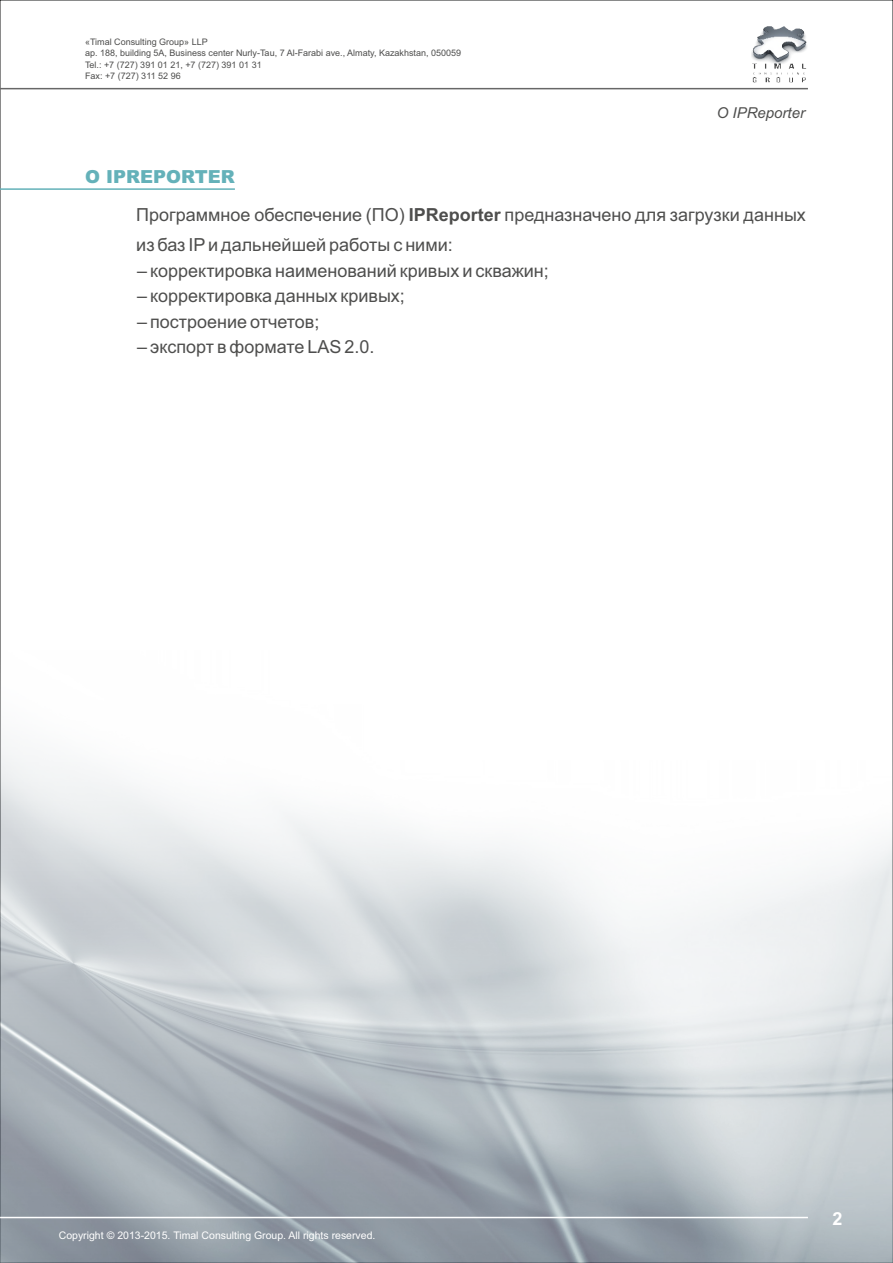
<style>
.page{position:relative;width:893px;height:1263px;background:#fff}
.page>*{position:absolute;margin:0;border:0;box-sizing:border-box;transform-origin:0 0}
.t1{font:18px/30.2px "Arial";color:#4e4e4d}
.t2{font:900 18px "Arial";color:#64b1b9}
.t3{font:700 18px "Arial";color:#fff}
.t4{font:italic 15px "Arial";color:#4e4e4d}
.t5{font:10.5px "Arial";color:#fff}
.t6{font:9px/11.4px "Arial";color:#4e4e4d}
.s1{font-weight:700}
</style>
<div class="page">
<img style="left:0;top:625px;width:893px;height:638px">
<hr style="left:0;top:1217px;width:808px;height:1px;background:#fff">
<img style="left:752px;top:26px;width:55px;height:56px">
<hr style="left:0;top:88px;width:808px;height:1px;background:#676767">
<hr style="left:0;top:188px;width:235px;height:2px;background:#64b1b9">
<p class="t6" style="left:85px;top:37px;width:378px">«Timal Consulting Group» LLP<br>ap. 188, building 5A, Business center Nurly-Tau, 7 Al-Farabi ave., Almaty, Kazakhstan, 050059<br>Tel.: +7 (727) 391 01 21, +7 (727) 391 01 31<br>Fax: +7 (727) 311 52 96</p>
<p class="t2" style="left:85px;top:170px;width:151px">О IPREPORTER</p>
<p class="t4" style="left:717px;top:107px;width:90px">O IPReporter</p>
<p class="t1" style="left:136px;top:201px;width:671px">Программное обеспечение (ПО) <span class="s1">IPReporter</span> предназначено для загрузки данных из баз IPи дальнейшей работы с ними:</p>
<p class="t1" style="left:137px;top:257px;width:413px">– корректировка наименований кривых и скважин;</p>
<p class="t1" style="left:137px;top:283px;width:269px">– корректировка данных кривых;</p>
<p class="t1" style="left:137px;top:308px;width:184px">– построение отчетов;</p>
<p class="t1" style="left:137px;top:334px;width:239px">– экспорт в формате LAS 2.0.</p>
<p class="t5" style="left:59px;top:1231px;width:318px">Copyright © 2013-2015. Timal Consulting Group. All rights reserved.</p>
<p class="t3" style="left:832px;top:1211px;width:12px">2</p>
</div>
